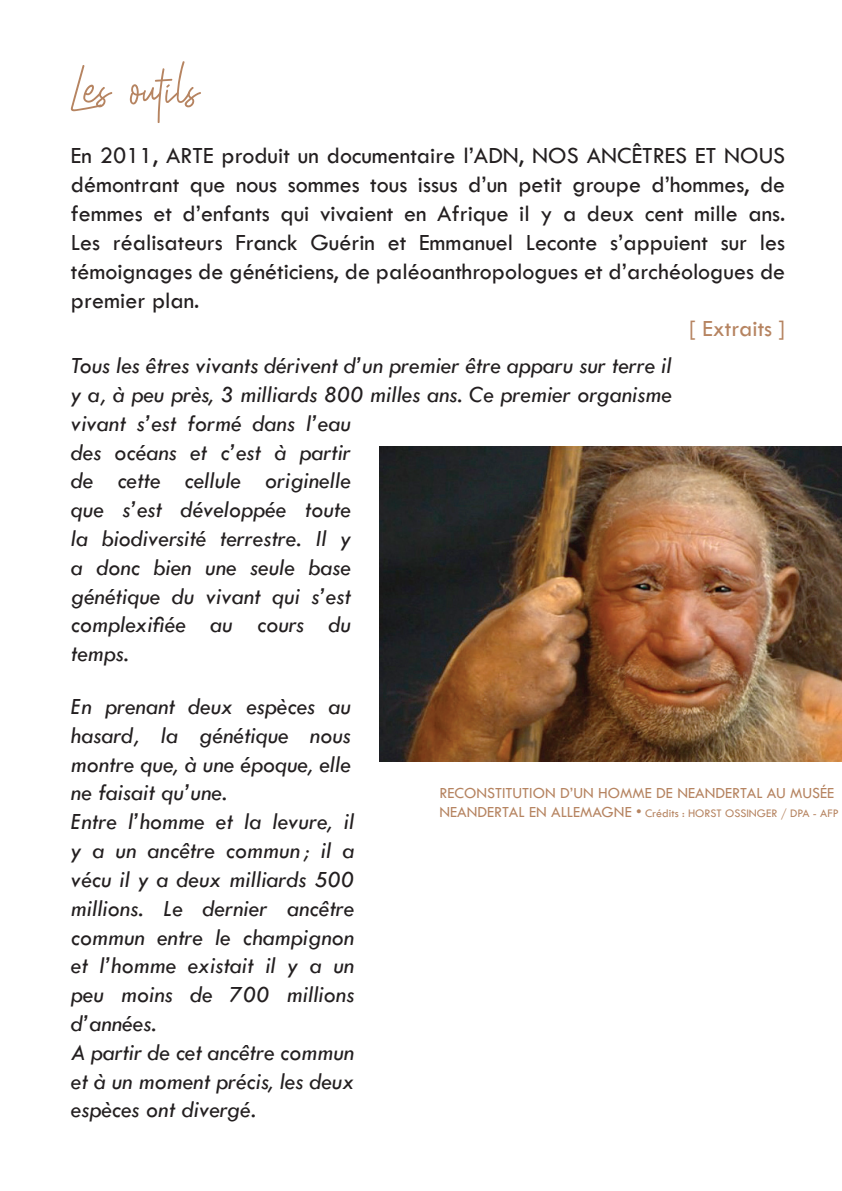
<style>
.page{position:relative;width:842px;height:1191px;background:#fff}
.page>*{position:absolute;margin:0;border:0;box-sizing:border-box;transform-origin:0 0}
.t1{font:72px "Shutter Stone Standard";color:#b68461}
.t2{font:italic 24px/28.8px "Tw Cen";color:#231f20}
.t3{font:24px/28.8px "Tw Cen";color:#231f20;text-align:justify}
.t4{font:24px "Tw Cen";color:#b68461}
.t5{font:16px "Tw Cen";color:#b68461}
.t6{font:12px "Tw Cen";color:#b68461}
.s1{font-size:16px}
</style>
<div class="page">
<img style="left:379px;top:447px;width:463px;height:314px">
<h1 class="t1" style="left:71px;top:57px;width:130px">Les outils</h1>
<p class="t3" style="left:71px;top:141px;width:716px">En 2011, ARTE produit un documentaire l’ADN, NOS ANCÊTRES ET NOUS démontrant que nous sommes tous issus d’un petit groupe d’hommes, de femmes et d’enfants qui vivaient en Afrique il y a deux cent mille ans.<br>Les réalisateurs Franck Guérin et Emmanuel Leconte s’appuient sur les témoignages de généticiens, de paléoanthropologues et d’archéologues de premier plan.</p>
<p class="t4" style="left:689px;top:314px;width:98px">[ Extraits ]</p>
<p class="t2" style="left:71px;top:351px;width:602px">Tous les êtres vivants dérivent d’un premier être apparu sur terre il y a, à peu près, 3 milliards 800 milles ans. Ce premier organisme vivant s’est formé dans l’eau<br>des océans et c’est à partir<br>de cette cellule originelle<br>que s’est développée toute<br>la biodiversité terrestre. Il y<br>a donc bien une seule base<br>génétique du vivant qui s’est<br>complexifiée au cours du<br>temps.</p>
<p class="t2" style="left:71px;top:692px;width:285px">En prenant deux espèces au hasard, la génétique nous montre que, à une époque, elle ne faisait qu’une.<br>Entre l’homme et la levure, il y a un ancêtre commun ; il a vécu il y a deux milliards 500 millions. Le dernier ancêtre commun entre le champignon et l’homme existait il y a un peu moins de 700 millions d’années.<br>A partir de cet ancêtre commun et à un moment précis, les deux espèces ont divergé.</p>
<p class="t5" style="left:439px;top:783px;width:18px">Reconstitution</p>
<p class="t5" style="left:560px;top:783px;width:60px">d’un homme</p>
<p class="t5" style="left:656px;top:783px;width:41px">de Neandertal</p>
<p class="t5" style="left:767px;top:783px;width:34px">au mus</p>
<p class="t5" style="left:820px;top:783px;width:14px">ée</p>
<p class="t5" style="left:439px;top:802px;width:20px">Neandertal</p>
<p class="t5" style="left:529px;top:802px;width:41px">en Allema</p>
<p class="t6" style="left:602px;top:806px;width:239px"><span class="s1">gne •</span> Crédits : HORST OSSINGER / DPA - AFP</p>
</div>
